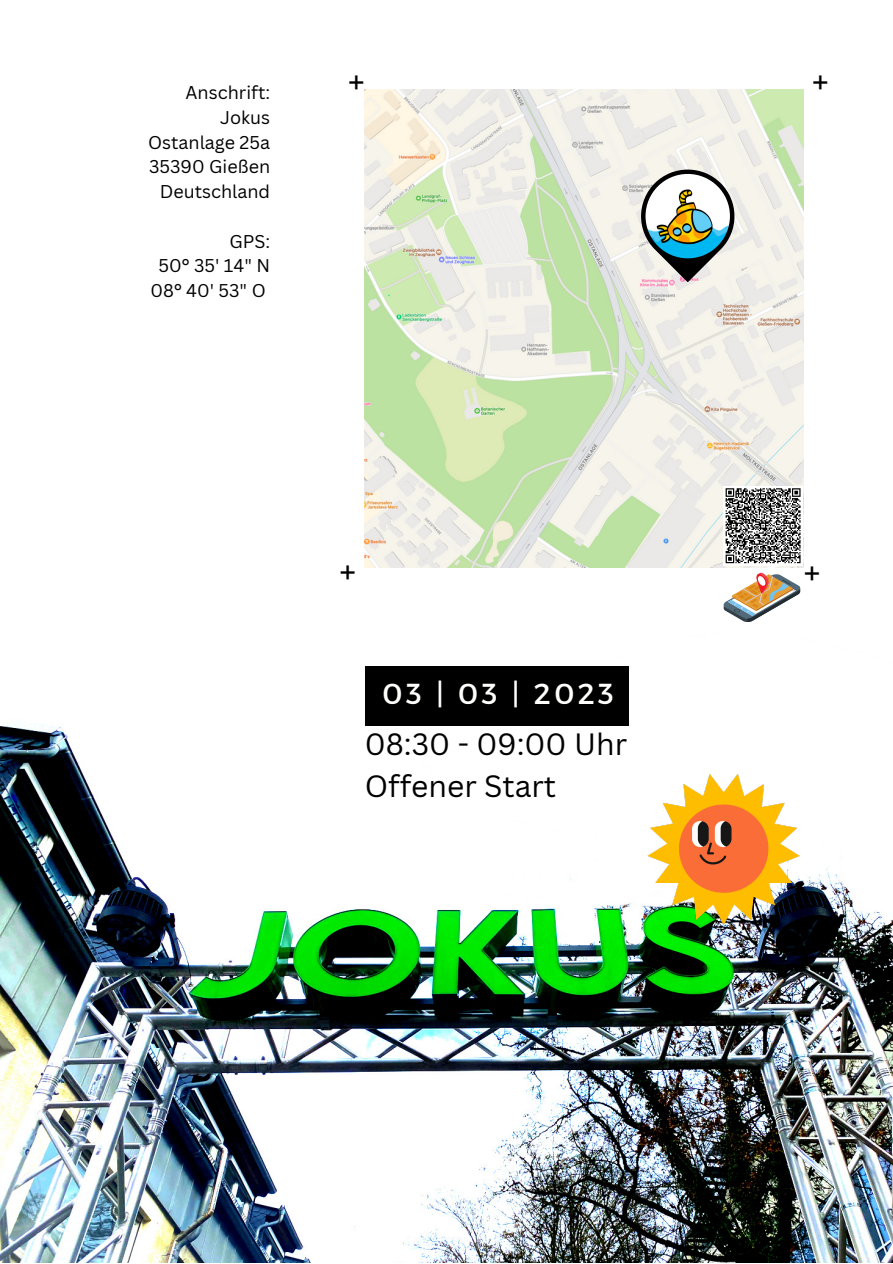
<style>
.page{position:relative;width:893px;height:1264px;background:#fff}
.page>*{position:absolute;margin:0;border:0;box-sizing:border-box;transform-origin:0 0}
.t1{font:33px "Canva Sans";color:#000}
.t2{font:30px/41.5px "Canva Sans";color:#000}
.t3{font:28.95px "Montserrat";letter-spacing:.12em;color:#fffffd}
.t4{font:18px/24.8px "Canva Sans";color:#000;text-align:right}
</style>
<div class="page">
<img style="left:0;top:721px;width:892px;height:541px">
<img style="left:72px;top:666px;width:820px;height:279px">
<img style="left:647px;top:769px;width:152px;height:155px">
<img style="left:365px;top:89px;width:438px;height:478px">
<svg style="left:641px;top:169px;width:93px;height:113px;background:#9e9c99"></svg>
<img style="left:645px;top:174px;width:84px;height:84px;border-radius:50%">
<div style="left:723px;top:486px;width:80px;height:79px;background:#fff"></div>
<svg style="left:725px;top:488px;width:76px;height:76px"></svg>
<svg style="left:723px;top:572px;width:77px;height:50px"></svg>
<div style="left:365px;top:665px;width:263px;height:60px;background:#000"></div>
<p class="t4" style="left:148px;top:80px;width:124px">Anschrift:<br>Jokus<br>Ostanlage 25a<br>35390 Gießen<br>Deutschland</p>
<p class="t4" style="left:150px;top:228px;width:121px">GPS:<br>50° 35' 14" N<br>08° 40' 53" O</p>
<h1 class="t1" style="left:348px;top:58px;width:19px">+</h1>
<h1 class="t1" style="left:339px;top:549px;width:19px">+</h1>
<h3 class="t3" style="left:382px;top:675px;width:233px">03 | 03 | 2023</h3>
<h2 class="t2" style="left:365px;top:722px;width:264px">08:30 - 09:00 Uhr<br>Offener Start</h2>
<h1 class="t1" style="left:811px;top:59px;width:19px">+</h1>
<h1 class="t1" style="left:803px;top:550px;width:19px">+</h1>
</div>
